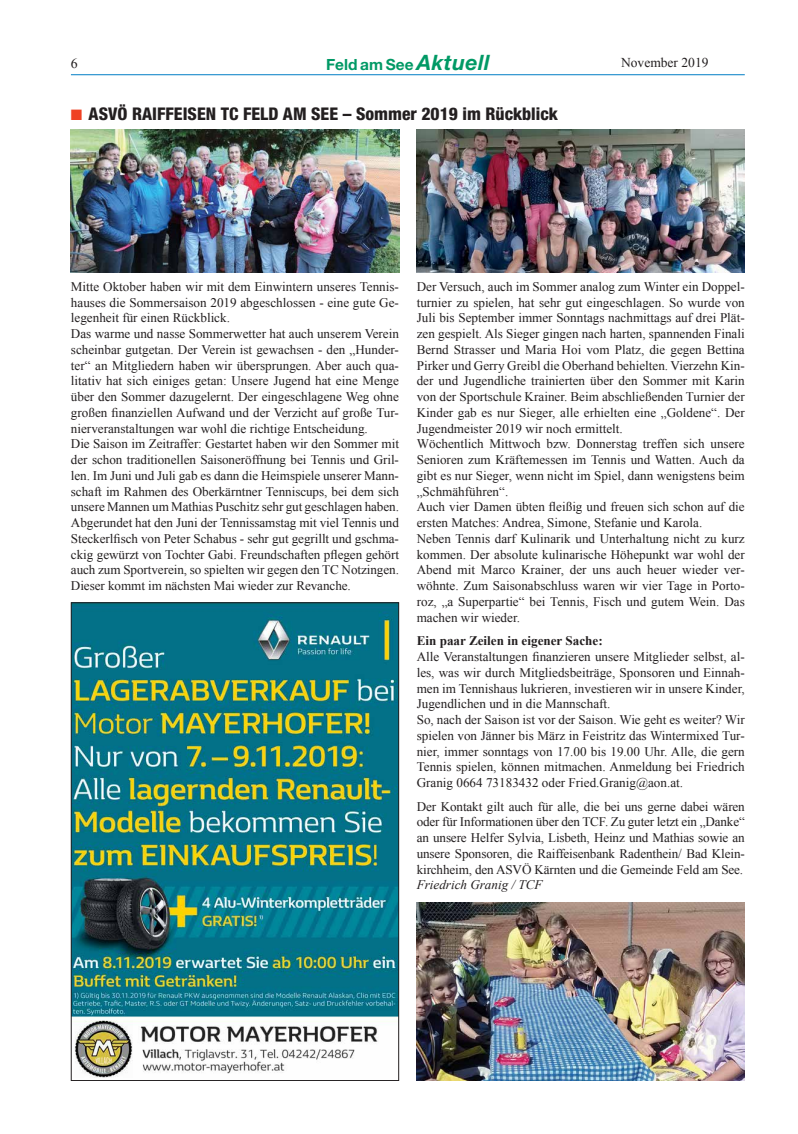
<style>
.page{position:relative;width:798px;height:1134px;background:#fff}
.page>*{position:absolute;margin:0;border:0;box-sizing:border-box;transform-origin:0 0}
.t1{font:800 condensed 17.5px "Helvetica Neue";color:#231f20}
.t2{font:700 15.38px "Helvetica Neue";color:#009965}
.t3{font:13.88px "Times New Roman";color:#231f20}
.t4{font:13.5px "Times New Roman";color:#231f20}
.t5{font:13.12px/15.8px "Times New Roman";color:#231f20}
.t6{font:700 13.12px "Times New Roman";color:#231f20}
.t7{font:italic 13.12px "Times New Roman";color:#231f20}
.s1{font-style:italic;font-size:21.25px}
.s2{color:#ef4123}
</style>
<div class="page">
<hr style="left:71px;top:74px;width:673px;height:1px;background:#007dc5">
<img style="left:71px;top:130px;width:328px;height:142px">
<img style="left:416px;top:130px;width:328px;height:142px">
<img style="left:416px;top:902px;width:328px;height:179px">
<img style="left:73px;top:604px;width:324px;height:474px">
<div style="left:71px;top:602px;width:328px;height:479px;border:1px solid #231f20"></div>
<p class="t3" style="left:71px;top:54px;width:8px">6</p>
<p class="t2" style="left:326px;top:55px;width:165px">Feld am See <span class="s1">Aktuell</span></p>
<p class="t4" style="left:621px;top:54px;width:89px">November 2019</p>
<h1 class="t1" style="left:71px;top:103px;width:488px"><span class="s2">■</span> ASVÖ RAIFFEISEN TC FELD AM SEE – Sommer 2019 im Rückblick</h1>
<p class="t5" style="left:71px;top:278px;width:329px">Mitte Oktober haben wir mit dem Einwintern unseres Tennis&shy;hauses die Sommersaison 2019 abgeschlossen - eine gute Ge&shy;legenheit für einen Rückblick.<br>Das warme und nasse Sommerwetter hat auch unserem Verein scheinbar gutgetan. Der Verein ist gewachsen - den „Hunder&shy;ter“ an Mitgliedern haben wir übersprungen. Aber auch qua&shy;litativ hat sich einiges getan: Unsere Jugend hat eine Menge über den Sommer dazugelernt. Der eingeschlagene Weg ohne großen finanziellen Aufwand und der Verzicht auf große Tur&shy;nierveranstaltungen war wohl die richtige Entscheidung.<br>Die Saison im Zeitraffer: Gestartet haben wir den Sommer mit der schon traditionellen Saisoneröffnung bei Tennis und Gril&shy;len. Im Juni und Juli gab es dann die Heimspiele unserer Mann&shy;schaft im Rahmen des Oberkärntner Tenniscups, bei dem sich unsere Mannen um Mathias Puschitz sehr gut geschlagen haben.<br>Abgerundet hat den Juni der Tennissamstag mit viel Tennis und Steckerlfisch von Peter Schabus - sehr gut gegrillt und gschma&shy;ckig gewürzt von Tochter Gabi. Freundschaften pflegen gehört auch zum Sportverein, so spielten wir gegen den TC Notzingen.<br>Dieser kommt im nächsten Mai wieder zur Revanche.</p>
<p class="t5" style="left:416px;top:278px;width:329px">Der Versuch, auch im Sommer analog zum Winter ein Doppel&shy;turnier zu spielen, hat sehr gut eingeschlagen. So wurde von Juli bis September immer Sonntags nachmittags auf drei Plät&shy;zen gespielt. Als Sieger gingen nach harten, spannenden Finali Bernd Strasser und Maria Hoi vom Platz, die gegen Bettina Pirker und Gerry Greibl die Oberhand behielten. Vierzehn Kin&shy;der und Jugendliche trainierten über den Sommer mit Karin von der Sportschule Krainer. Beim abschließenden Turnier der Kinder gab es nur Sieger, alle erhielten eine „Goldene“. Der Jugendmeister 2019 wir noch ermittelt.<br>Wöchentlich Mittwoch bzw. Donnerstag treffen sich unsere Senioren zum Kräftemessen im Tennis und Watten. Auch da gibt es nur Sieger, wenn nicht im Spiel, dann wenigstens beim „Schmähführen“.<br>Auch vier Damen übten fleißig und freuen sich schon auf die ersten Matches: Andrea, Simone, Stefanie und Karola.<br>Neben Tennis darf Kulinarik und Unterhaltung nicht zu kurz kommen. Der absolute kulinarische Höhepunkt war wohl der Abend mit Marco Krainer, der uns auch heuer wieder ver&shy;wöhnte. Zum Saisonabschluss waren wir vier Tage in Porto&shy;roz, „a Superpartie“ bei Tennis, Fisch und gutem Wein. Das machen wir wieder.</p>
<p class="t6" style="left:416px;top:632px;width:187px">Ein paar Zeilen in eigener Sache:</p>
<p class="t5" style="left:416px;top:648px;width:329px">Alle Veranstaltungen finanzieren unsere Mitglieder selbst, al&shy;les, was wir durch Mitgliedsbeiträge, Sponsoren und Einnah&shy;men im Tennishaus lukrieren, investieren wir in unsere Kinder, Jugendlichen und in die Mannschaft.<br>So, nach der Saison ist vor der Saison. Wie geht es weiter? Wir spielen von Jänner bis März in Feistritz das Wintermixed Tur&shy;nier, immer sonntags von 17.00 bis 19.00 Uhr. Alle, die gern Tennis spielen, können mitmachen. Anmeldung bei Friedrich Granig 0664 73183432 oder Fried.Granig@aon.at.</p>
<p class="t5" style="left:416px;top:798px;width:329px;text-align:justify">Der Kontakt gilt auch für alle, die bei uns gerne dabei wären oder für Informationen über den TCF. Zu guter letzt ein „Danke“ an unsere Helfer Sylvia, Lisbeth, Heinz und Mathias sowie an unsere Sponsoren, die Raiffeisenbank Radenthein/ Bad Klein&shy;kirchheim, den ASVÖ Kärnten und die Gemeinde Feld am See.</p>
<p class="t7" style="left:416px;top:876px;width:127px">Friedrich Granig / TCF</p>
</div>
